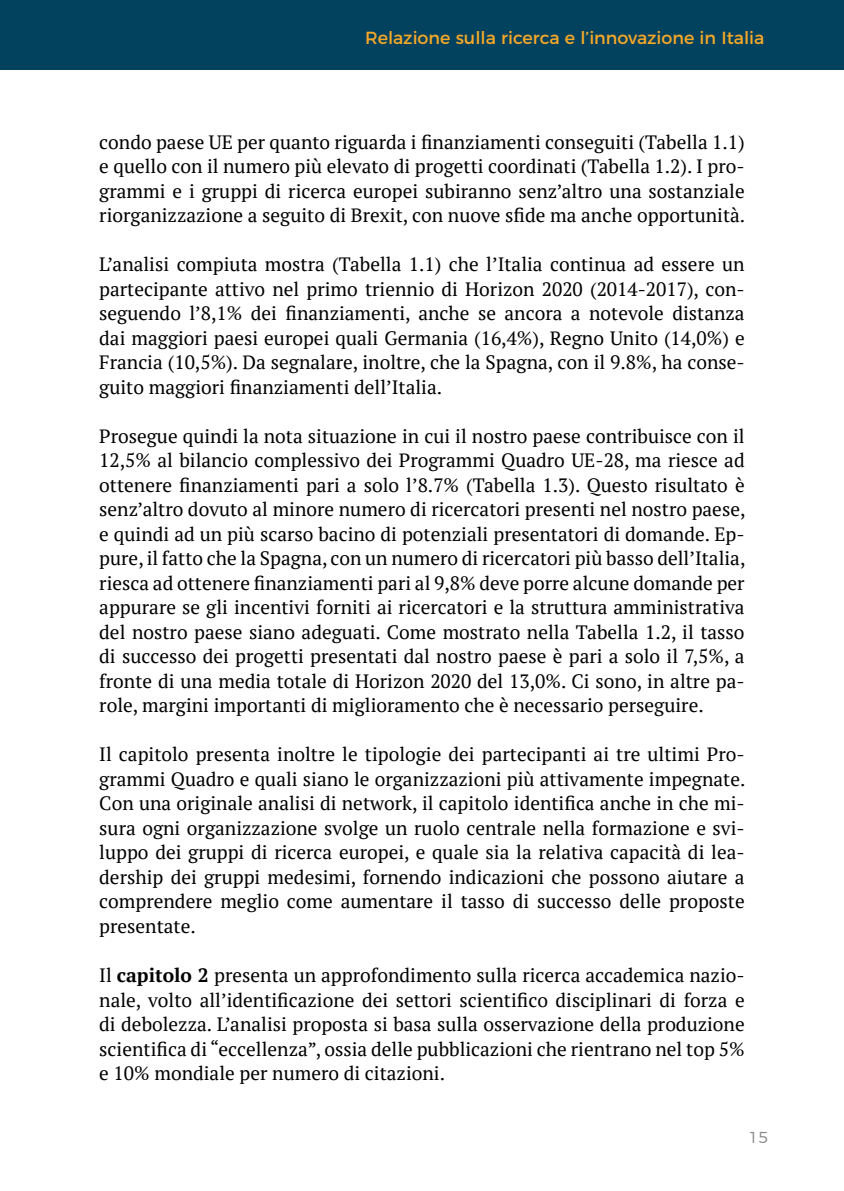
<style>
.page{position:relative;width:844px;height:1191px;background:#fff}
.page>*{position:absolute;margin:0;border:0;box-sizing:border-box;transform-origin:0 0}
.t1{font:19.25px/24.5px "PT Serif";color:#000;text-align:justify}
.t2{font:17.5px "Montserrat";color:#f7a827}
.t3{font:300 15.75px "Montserrat";color:#878787}
.s1{font-weight:700}
</style>
<div class="page">
<div style="left:0;top:0;width:843px;height:69px;background:#02425e"></div>
<p class="t2" style="left:365px;top:23px;width:401px">Relazione sulla ricerca e l’innovazione in Italia</p>
<p class="t1" style="left:99px;top:129px;width:647px">condo paese UE per quanto riguarda i finanziamenti conseguiti (Tabella 1.1) e quello con il numero più elevato di progetti coordinati (Tabella 1.2). I pro&shy;grammi e i gruppi di ricerca europei subiranno senz’altro una sostanziale riorganizzazione a seguito di Brexit, con nuove sfide ma anche opportunità.</p>
<p class="t1" style="left:99px;top:252px;width:646px">L’analisi compiuta mostra (Tabella 1.1) che l’Italia continua ad essere un partecipante attivo nel primo triennio di Horizon 2020 (2014-2017), con&shy;seguendo l’8,1% dei finanziamenti, anche se ancora a notevole distanza dai maggiori paesi europei quali Germania (16,4%), Regno Unito (14,0%) e Francia (10,5%). Da segnalare, inoltre, che la Spagna, con il 9.8%, ha conse&shy;guito maggiori finanziamenti dell’Italia.</p>
<p class="t1" style="left:99px;top:423px;width:647px">Prosegue quindi la nota situazione in cui il nostro paese contribuisce con il 12,5% al bilancio complessivo dei Programmi Quadro UE-28, ma riesce ad ottenere finanziamenti pari a solo l’8.7% (Tabella 1.3). Questo risultato è senz’altro dovuto al minore numero di ricercatori presenti nel nostro paese, e quindi ad un più scarso bacino di potenziali presentatori di domande. Ep&shy;pure, il fatto che la Spagna, con un numero di ricercatori più basso dell’Italia, riesca ad ottenere finanziamenti pari al 9,8% deve porre alcune domande per appurare se gli incentivi forniti ai ricercatori e la struttura amministrativa del nostro paese siano adeguati. Come mostrato nella Tabella 1.2, il tasso di successo dei progetti presentati dal nostro paese è pari a solo il 7,5%, a fronte di una media totale di Horizon 2020 del 13,0%. Ci sono, in altre pa&shy;role, margini importanti di miglioramento che è necessario perseguire.</p>
<p class="t1" style="left:99px;top:742px;width:647px">Il capitolo presenta inoltre le tipologie dei partecipanti ai tre ultimi Pro&shy;grammi Quadro e quali siano le organizzazioni più attivamente impegnate.<br>Con una originale analisi di network, il capitolo identifica anche in che mi&shy;sura ogni organizzazione svolge un ruolo centrale nella formazione e svi&shy;luppo dei gruppi di ricerca europei, e quale sia la relativa capacità di lea&shy;dership dei gruppi medesimi, fornendo indicazioni che possono aiutare a comprendere meglio come aumentare il tasso di successo delle proposte presentate.</p>
<p class="t1" style="left:99px;top:962px;width:646px">Il <span class="s1">capitolo 2</span> presenta un approfondimento sulla ricerca accademica nazio&shy;nale, volto all’identificazione dei settori scientifico disciplinari di forza e di debolezza. L’analisi proposta si basa sulla osservazione della produzione scientifica di “eccellenza”, ossia delle pubblicazioni che rientrano nel top 5% e 10% mondiale per numero di citazioni.</p>
<p class="t3" style="left:748px;top:1125px;width:21px">15</p>
</div>
